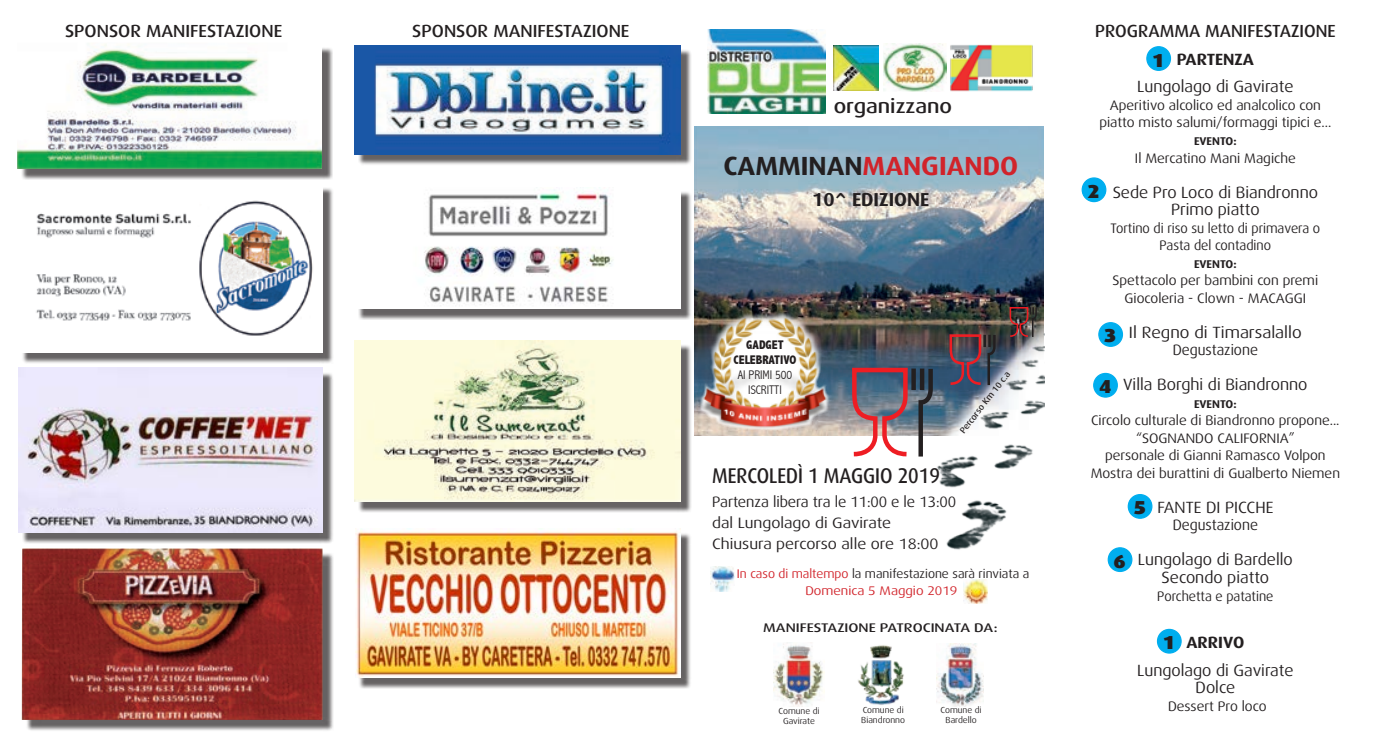
<style>
.page{position:relative;width:1389px;height:745px;background:#fff}
.page>*{position:absolute;margin:0;border:0;box-sizing:border-box;transform-origin:0 0}
.t1{font:700 26.25px "Dax Wide";color:#d1232a;scale:.93 1}
.t2{font:500 21.25px "Dax Wide";color:#231f20;scale:.8 1}
.t3{font:500 20px "Dax Wide";color:#231f20}
.t4{font:700 18.75px "Dax Wide";color:#231f20;scale:.93 1}
.t5{font:900 18.75px "Dax Wide";color:#231f20;scale:.94 1}
.t6{font:500 17.5px "Dax Wide";color:#231f20;scale:.95 1}
.t7{font:500 17.5px "Dax Wide";color:#231f20;scale:.91 1}
.t8{font:16.25px/17.5px "Dax Wide";color:#231f20;text-align:center;scale:.94 1}
.t9{font:16.25px "Dax Wide";color:#231f20}
.t10{font:700 16.25px "Dax Wide";color:#231f20;scale:.94 1}
.t11{font:15px/21.2px "Dax Wide";color:#231f20;scale:.93 1}
.t12{font:15px "Dax Wide";color:#231f20;scale:.89 1}
.t13{font:13.75px/17.5px "Dax Wide";color:#231f20;text-align:center;scale:.94 1}
.t14{font:13.75px/17.5px "Dax Wide";color:#231f20;text-align:center;scale:.88 1}
.t15{font:12.5px/17.5px "Dax Wide";color:#d1232a;text-align:center;scale:.93 1}
.t16{font:500 12.5px "Dax Wide";color:#231f20;scale:1.1 1}
.t17{font:300 condensed 12.5px/15px "Abadi";color:#231f20;text-align:center}
.t18{font:800 condensed 12.5px/15px "Abadi";color:#231f20;text-align:center}
.t19{font:700 11.25px "Dax Wide";color:#231f20;scale:.94 1}
.t20{font:8.75px/10px "Dax Wide";color:#231f20;text-align:center;scale:.93 1}
.t21{font:500 8.75px "Dax Wide";color:#231f20;scale:.93 1}
.s1{color:#231f20}
</style>
<div class="page">
<div style="left:358px;top:49px;width:333px;height:116px;background:#231f20;opacity:.7"></div>
<img style="left:354px;top:45px;width:326px;height:109px">
<img style="left:773px;top:642px;width:52px;height:63px">
<img style="left:858px;top:645px;width:46px;height:60px">
<img style="left:937px;top:643px;width:46px;height:63px">
<img style="left:694px;top:127px;width:350px;height:308px">
<img style="left:872px;top:295px;width:281px;height:271px">
<svg style="left:849px;top:364px;width:86px;height:97px"></svg>
<svg style="left:948px;top:332px;width:49px;height:55px;background:#584656"></svg>
<svg style="left:1009px;top:305px;width:29px;height:33px"></svg>
<div style="left:358px;top:343px;width:333px;height:169px;background:#231f20;opacity:.7"></div>
<img style="left:354px;top:340px;width:326px;height:161px">
<div style="left:21px;top:46px;width:312px;height:134px;background:#231f20;opacity:.7"></div>
<img style="left:17px;top:44px;width:305px;height:125px">
<div style="left:22px;top:371px;width:311px;height:172px;background:#231f20;opacity:.7"></div>
<img style="left:18px;top:367px;width:304px;height:165px">
<div style="left:21px;top:187px;width:313px;height:176px;background:#231f20;opacity:.7"></div>
<img style="left:21px;top:187px;width:302px;height:165px">
<img style="left:883px;top:43px;width:63px;height:49px">
<div style="left:25px;top:551px;width:309px;height:179px;background:#231f20;opacity:.7"></div>
<img style="left:22px;top:548px;width:301px;height:171px">
<div style="left:1057px;top:126px;width:39px;height:554px;background:#fff"></div>
<div style="left:1147px;top:47px;width:23px;height:23px;background:#00aeef;border-radius:50%"></div>
<div style="left:1146px;top:46px;width:25px;height:25px;border:1px solid #00aeef;border-radius:50%"></div>
<div style="left:1158px;top:629px;width:23px;height:23px;background:#00aeef;border-radius:50%"></div>
<div style="left:1157px;top:628px;width:25px;height:25px;border:1px solid #00aeef;border-radius:50%"></div>
<div style="left:1082px;top:178px;width:24px;height:23px;background:#00aeef;border-radius:50%"></div>
<div style="left:1082px;top:177px;width:24px;height:25px;border:1px solid #00aeef;border-radius:50%"></div>
<div style="left:1099px;top:322px;width:23px;height:24px;background:#00aeef;border-radius:50%"></div>
<div style="left:1098px;top:322px;width:25px;height:25px;border:1px solid #00aeef;border-radius:50%"></div>
<div style="left:1094px;top:373px;width:23px;height:24px;background:#00aeef;border-radius:50%"></div>
<div style="left:1093px;top:372px;width:25px;height:25px;border:1px solid #00aeef;border-radius:50%"></div>
<div style="left:1128px;top:494px;width:24px;height:24px;background:#00aeef;border-radius:50%"></div>
<div style="left:1128px;top:493px;width:24px;height:25px;border:1px solid #00aeef;border-radius:50%"></div>
<div style="left:358px;top:531px;width:333px;height:157px;background:#231f20;opacity:.7"></div>
<img style="left:355px;top:528px;width:325px;height:149px">
<div style="left:358px;top:191px;width:334px;height:128px;background:#231f20;opacity:.7"></div>
<img style="left:358px;top:187px;width:322px;height:121px">
<div style="left:1045px;top:239px;width:23px;height:211px;background:#fff"></div>
<img style="left:711px;top:566px;width:23px;height:25px">
<img style="left:964px;top:579px;width:23px;height:23px">
<div style="left:1108px;top:547px;width:24px;height:24px;background:#00aeef;border-radius:50%"></div>
<div style="left:1108px;top:547px;width:24px;height:24px;border:1px solid #00aeef;border-radius:50%"></div>
<img style="left:950px;top:44px;width:83px;height:48px">
<img style="left:708px;top:29px;width:118px;height:85px">
<img style="left:833px;top:45px;width:45px;height:45px">
<img style="left:698px;top:304px;width:135px;height:128px">
<p class="t6" style="left:65px;top:21px;width:230px">SPONSOR MANIFESTAZIONE</p>
<p class="t6" style="left:412px;top:21px;width:230px">SPONSOR MANIFESTAZIONE</p>
<p class="t7" style="left:1095px;top:21px;width:266px">PROGRAMMA MANIFESTAZIONE</p>
<h3 class="t3" style="left:834px;top:95px;width:120px">organizzano</h3>
<h1 class="t1" style="left:723px;top:150px;width:318px"><span class="s1">CAMMINAN</span>MANGIANDO</h1>
<h3 class="t4" style="left:812px;top:188px;width:127px">10^ EDIZIONE</h3>
<p class="t18" style="left:734px;top:337px;width:64px">GADGET<br>CELEBRATIVO</p>
<p class="t17" style="left:738px;top:367px;width:56px">AI PRIMI 500<br>ISCRITTI</p>
<p class="t21" style="left:958px;top:428px;width:83px;rotate:-52deg">Percorso Km 10 c.a</p>
<h2 class="t2" style="left:712px;top:463px;width:286px">MERCOLEDÌ 1 MAGGIO 2019</h2>
<p class="t11" style="left:712px;top:490px;width:264px">Partenza libera tra le 11:00 e le 13:00 dal Lungolago di Gavirate<br>Chiusura percorso alle ore 18:00</p>
<p class="t15" style="left:737px;top:564px;width:316px">In caso di maltempo <span class="s1">la manifestazione sarà rinviata a<br></span>Domenica 5 Maggio 2019</p>
<p class="t16" style="left:763px;top:620px;width:215px">MANIFESTAZIONE PATROCINATA DA:</p>
<p class="t20" style="left:779px;top:705px;width:46px">Comune di<br>Gavirate</p>
<p class="t20" style="left:861px;top:704px;width:49px;text-align:left">Comune di<br>Biandronno</p>
<p class="t20" style="left:941px;top:704px;width:46px">Comune di<br>Bardello</p>
<p class="t10" style="left:1177px;top:50px;width:84px">PARTENZA</p>
<p class="t8" style="left:1137px;top:78px;width:168px">Lungolago di Gavirate</p>
<p class="t13" style="left:1099px;top:96px;width:248px">Aperitivo alcolico ed analcolico con piatto misto salumi/formaggi tipici e...</p>
<p class="t19" style="left:1194px;top:135px;width:47px">EVENTO:</p>
<p class="t13" style="left:1135px;top:149px;width:173px">Il Mercatino Mani Magiche</p>
<p class="t8" style="left:1113px;top:183px;width:220px">Sede Pro Loco di Biandronno<br>Primo piatto</p>
<p class="t14" style="left:1110px;top:219px;width:240px">Tortino di riso su letto di primavera o<br>Pasta del contadino</p>
<p class="t19" style="left:1194px;top:257px;width:47px">EVENTO:</p>
<p class="t13" style="left:1113px;top:271px;width:220px">Spettacolo per bambini con premi<br>Giocoleria - Clown - MACAGGI</p>
<p class="t9" style="left:1129px;top:323px;width:174px">Il Regno di Timarsalallo</p>
<p class="t12" style="left:1173px;top:341px;width:97px">Degustazione</p>
<p class="t8" style="left:1123px;top:376px;width:198px">Villa Borghi di Biandronno</p>
<p class="t19" style="left:1194px;top:397px;width:47px">EVENTO:</p>
<p class="t13" style="left:1091px;top:411px;width:267px">Circolo culturale di Biandronno propone... “SOGNANDO CALIFORNIA”<br>personale di Gianni Ramasco Volpon Mostra dei burattini di Gualberto Niemen</p>
<p class="t8" style="left:1157px;top:498px;width:125px">FANTE DI PICCHE</p>
<p class="t12" style="left:1173px;top:516px;width:97px">Degustazione</p>
<p class="t8" style="left:1138px;top:551px;width:166px">Lungolago di Bardello<br>Secondo piatto</p>
<p class="t14" style="left:1157px;top:586px;width:134px">Porchetta e patatine</p>
<p class="t10" style="left:1186px;top:632px;width:63px">ARRIVO</p>
<p class="t8" style="left:1137px;top:661px;width:168px">Lungolago di Gavirate<br>Dolce</p>
<p class="t13" style="left:1168px;top:696px;width:106px">Dessert Pro loco</p>
<h3 class="t5" style="left:1152px;top:49px;width:15px">1</h3>
<h3 class="t5" style="left:1088px;top:180px;width:15px">2</h3>
<h3 class="t5" style="left:1104px;top:325px;width:15px">3</h3>
<h3 class="t5" style="left:1099px;top:375px;width:15px">4</h3>
<h3 class="t5" style="left:1134px;top:496px;width:15px">5</h3>
<h3 class="t5" style="left:1114px;top:549px;width:15px">6</h3>
<h3 class="t5" style="left:1163px;top:631px;width:15px">1</h3>
</div>
